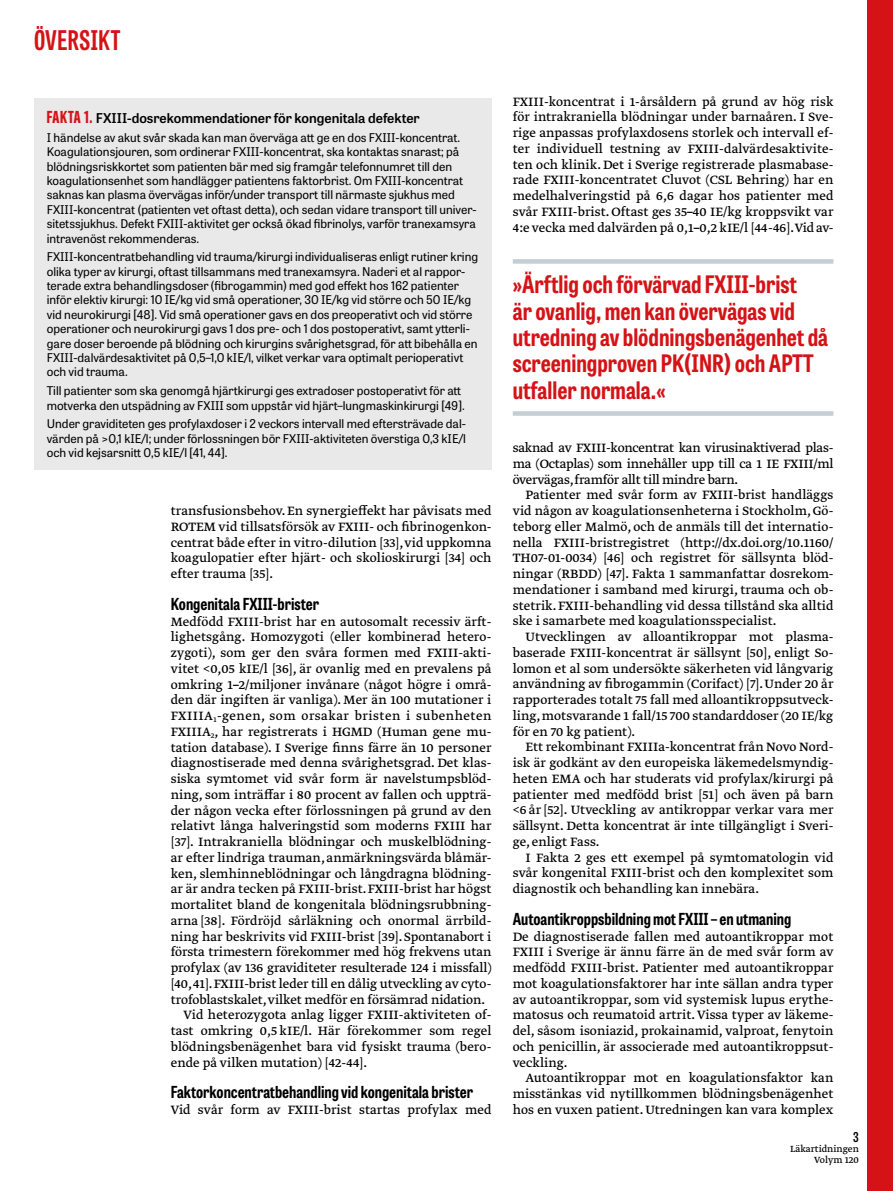
<style>
.page{position:relative;width:893px;height:1191px;background:#fff}
.page>*{position:absolute;margin:0;border:0;box-sizing:border-box;transform-origin:0 0}
.t1{font:700 27px "Tablet Gothic Compressed";letter-spacing:.02em;color:#d51317}
.t2{font:700 24px/26.2px "Tablet Gothic Condensed";color:#d51317}
.t3{font:700 16.5px "Tablet Gothic Condensed";color:#000}
.t4{font:14.25px/15.8px "Greta Text Pro Regular Min";color:#000;text-align:justify}
.t5{font:14.25px "Greta Text Pro Regular Min";letter-spacing:.03em;color:#000}
.t6{font:600 13.5px "Tablet Gothic";color:#000}
.t7{font:600 13.5px "Tablet Gothic Condensed";color:#000}
.t8{font:12px/14.4px "Tablet Gothic";color:#000}
.t9{font:10.5px/10.5px "Greta Text Pro";color:#000;text-align:right}
.s1{font-family:"Tablet Gothic Compressed";font-weight:800;font-size:16.5px;color:#d51317}
</style>
<div class="page">
<div style="left:867px;top:0;width:26px;height:1191px;background:#d51317"></div>
<div style="left:34px;top:98px;width:457px;height:372px;background:#e9e9e9"></div>
<div style="left:513px;top:259px;width:320px;height:5px;background:#c4ced4"></div>
<div style="left:513px;top:411px;width:320px;height:5px;background:#c4ced4"></div>
<h1 class="t1" style="left:34px;top:22px;width:88px">ÖVERSIKT</h1>
<p class="t6" style="left:47px;top:109px;width:375px"><span class="s1">FAKTA 1.</span> FXIII-dosrekommendationer för kongenitala defekter</p>
<p class="t8" style="left:47px;top:130px;width:431px">I händelse av akut svår skada kan man överväga att ge en dos FXIII-koncentrat.<br>Koagulationsjouren, som ordinerar FXIII-koncentrat, ska kontaktas snarast; på blödningsriskkortet som patienten bär med sig framgår telefonnumret till den koagulationsenhet som handlägger patientens faktorbrist. Om FXIII-koncentrat saknas kan plasma övervägas inför/under transport till närmaste sjukhus med FXIII-koncentrat (patienten vet oftast detta), och sedan vidare transport till univer&shy;sitetssjukhus. Defekt FXIII-aktivitet ger också ökad fibrinolys, varför tranexamsyra intravenöst rekommenderas.</p>
<p class="t8" style="left:47px;top:249px;width:433px">FXIII-koncentratbehandling vid trauma/kirurgi individualiseras enligt rutiner kring olika typer av kirurgi, oftast tillsammans med tranexamsyra. Naderi et al rappor&shy;terade extra behandlingsdoser (fibrogammin) med god effekt hos 162 patienter inför elektiv kirurgi: 10 IE/kg vid små operationer, 30 IE/kg vid större och 50 IE/kg vid neurokirurgi [48]. Vid små operationer gavs en dos preoperativt och vid större operationer och neurokirurgi gavs 1 dos pre- och 1 dos postoperativt, samt ytterli&shy;gare doser beroende på blödning och kirurgins svårighetsgrad, för att bibehålla en FXIII-dalvärdesaktivitet på 0,5–1,0 kIE/l, vilket verkar vara optimalt perioperativt och vid trauma.</p>
<p class="t8" style="left:47px;top:383px;width:419px">Till patienter som ska genomgå hjärtkirurgi ges extradoser postoperativt för att motverka den utspädning av FXIII som uppstår vid hjärt–lungmaskinkirurgi [49].</p>
<p class="t8" style="left:47px;top:416px;width:421px;text-align:justify">Under graviditeten ges profylaxdoser i 2 veckors intervall med eftersträvade dal&shy;värden på &gt;0,1 kIE/l; under förlossningen bör FXIII-aktiviteten överstiga 0,3 kIE/l och vid kejsarsnitt 0,5 kIE/l [41, 44].</p>
<p class="t4" style="left:171px;top:503px;width:322px">transfusionsbehov. En synergieffekt har påvisats med ROTEM vid tillsatsförsök av FXIII- och fibrinogenkon&shy;centrat både efter in vitro-dilution [33], vid uppkomna koagulopatier efter hjärt- och skolioskirurgi [34] och efter trauma [35].</p>
<p class="t3" style="left:171px;top:592px;width:150px">Kongenitala FXIII-brister</p>
<p class="t4" style="left:171px;top:614px;width:322px">Medfödd FXIII-brist har en autosomalt recessiv ärft-</p>
<p class="t4" style="left:171px;top:629px;width:321px">lighetsgång. Homozygoti (eller kombinerad hetero-</p>
<p class="t4" style="left:171px;top:645px;width:322px">zygoti), som ger den svåra formen med FXIII-akti-</p>
<p class="t4" style="left:171px;top:661px;width:322px">vitet &lt;0,05 kIE/l [36], är ovanlig med en prevalens på</p>
<p class="t4" style="left:171px;top:677px;width:322px">omkring 1‒2/miljoner invånare (något högre i områ-</p>
<p class="t4" style="left:171px;top:692px;width:322px">den där ingiften är vanliga). Mer än 100 mutationer i</p>
<p class="t5" style="left:171px;top:707px;width:322px">FXIIIA<sub>1</sub>-genen, som orsakar bristen i subenheten</p>
<p class="t4" style="left:171px;top:724px;width:322px">FXIIIA<sub>2</sub>, har registrerats i HGMD (Human gene mu-</p>
<p class="t4" style="left:171px;top:740px;width:322px">tation database). I Sverige finns färre än 10 personer</p>
<p class="t4" style="left:171px;top:755px;width:322px">diagnostiserade med denna svårighetsgrad. Det klas-</p>
<p class="t4" style="left:171px;top:771px;width:322px">siska symtomet vid svår form är navelstumpsblöd-</p>
<p class="t4" style="left:171px;top:787px;width:322px">ning, som inträffar i 80 procent av fallen och uppträ-</p>
<p class="t4" style="left:171px;top:803px;width:322px">der någon vecka efter förlossningen på grund av den</p>
<p class="t4" style="left:171px;top:818px;width:322px">relativt långa halveringstid som moderns FXIII har</p>
<p class="t4" style="left:171px;top:834px;width:322px">[37]. Intrakraniella blödningar och muskelblödning-</p>
<p class="t4" style="left:171px;top:850px;width:322px">ar efter lindriga trauman, anmärkningsvärda blåmär-</p>
<p class="t4" style="left:171px;top:866px;width:322px">ken, slemhinneblödningar och långdragna blödning-</p>
<p class="t4" style="left:171px;top:881px;width:322px">ar är andra tecken på FXIII-brist. FXIII-brist har högst</p>
<p class="t4" style="left:171px;top:897px;width:322px">mortalitet bland de kongenitala blödningsrubbning-</p>
<p class="t4" style="left:171px;top:913px;width:322px">arna [38]. Fördröjd sårläkning och onormal ärrbild-</p>
<p class="t4" style="left:171px;top:929px;width:322px">ning har beskrivits vid FXIII-brist [39]. Spontanabort i</p>
<p class="t4" style="left:171px;top:944px;width:322px">första trimestern förekommer med hög frekvens utan</p>
<p class="t4" style="left:171px;top:960px;width:322px">profylax (av 136 graviditeter resulterade 124 i missfall)</p>
<p class="t4" style="left:171px;top:976px;width:321px">[40, 41]. FXIII-brist leder till en dålig utveckling av cyto-</p>
<p class="t4" style="left:171px;top:992px;width:316px">trofoblastskalet, vilket medför en försämrad nidation.</p>
<p class="t4" style="left:184px;top:1007px;width:309px">Vid heterozygota anlag ligger FXIII-aktiviteten of-</p>
<p class="t4" style="left:171px;top:1023px;width:322px">tast omkring 0,5 kIE/l. Här förekommer som regel</p>
<p class="t4" style="left:171px;top:1039px;width:322px">blödningsbenägenhet bara vid fysiskt trauma (bero-</p>
<p class="t4" style="left:171px;top:1055px;width:198px">ende på vilken mutation) [42-44].</p>
<p class="t3" style="left:171px;top:1080px;width:304px">Faktorkoncentratbehandling vid kongenitala brister</p>
<p class="t4" style="left:171px;top:1102px;width:322px">Vid svår form av FXIII-brist startas profylax med</p>
<p class="t4" style="left:513px;top:94px;width:322px">FXIII-koncentrat i 1-årsåldern på grund av hög risk för intrakraniella blödningar under barnaåren. I Sve&shy;rige anpassas profylaxdosens storlek och intervall ef&shy;ter individuell testning av FXIII-dalvärdesaktivite&shy;ten och klinik. Det i Sverige registrerade plasmabase&shy;rade FXIII-koncentratet Cluvot (CSL Behring) har en medelhalveringstid på 6,6 dagar hos patienter med svår FXIII-brist. Oftast ges 35‒40 IE/kg kroppsvikt var 4:e vecka med dalvärden på 0,1‒0,2 kIE/l [44-46].Vid av-</p>
<h2 class="t2" style="left:513px;top:271px;width:317px">»Ärftlig och förvärvad FXIII-brist<br>är ovanlig, men kan övervägas vid utredning av blödningsbenägenhet då screeningproven PK(INR) och APTT utfaller normala.«</h2>
<p class="t4" style="left:513px;top:440px;width:322px">saknad av FXIII-koncentrat kan virusinaktiverad plas&shy;ma (Octaplas) som innehåller upp till ca 1 IE FXIII/ml övervägas, framför allt till mindre barn.</p>
<p class="t4" style="left:513px;top:488px;width:322px;text-indent:13px">Patienter med svår form av FXIII-brist handläggs vid någon av koagulationsenheterna i Stockholm, Gö&shy;teborg eller Malmö, och de anmäls till det internatio&shy;nella FXIII-bristregistret (http://dx.doi.org/10.1160/ TH07-01-0034) [46] och registret för sällsynta blöd&shy;ningar (RBDD) [47]. Fakta 1 sammanfattar dosrekom&shy;mendationer i samband med kirurgi, trauma och ob&shy;stetrik. FXIII-behandling vid dessa tillstånd ska alltid ske i samarbete med koagulationsspecialist.</p>
<p class="t4" style="left:513px;top:629px;width:322px;text-indent:13px">Utvecklingen av alloantikroppar mot plasma&shy;baserade FXIII-koncentrat är sällsynt [50], enligt So&shy;lomon et al som undersökte säkerheten vid långvarig användning av fibrogammin (Corifact) [7]. Under 20 år rapporterades totalt 75 fall med alloantikroppsutveck&shy;ling, motsvarande 1 fall/15 700 standarddoser (20 IE/kg för en 70 kg patient).</p>
<p class="t4" style="left:513px;top:740px;width:322px;text-indent:13px">Ett rekombinant FXIIIa-koncentrat från Novo Nord&shy;isk är godkänt av den europeiska läkemedelsmyndig&shy;heten EMA och har studerats vid profylax/kirurgi på patienter med medfödd brist [51] och även på barn &lt;6 år [52]. Utveckling av antikroppar verkar vara mer sällsynt. Detta koncentrat är inte tillgängligt i Sveri&shy;ge, enligt Fass.</p>
<p class="t4" style="left:513px;top:850px;width:322px;text-indent:13px">I Fakta 2 ges ett exempel på symtomatologin vid svår kongenital FXIII-brist och den komplexitet som diagnostik och behandling kan innebära.</p>
<p class="t3" style="left:513px;top:907px;width:280px">Autoantikroppsbildning mot FXIII – en utmaning</p>
<p class="t4" style="left:513px;top:929px;width:322px">De diagnostiserade fallen med autoantikroppar mot FXIII i Sverige är ännu färre än de med svår form av medfödd FXIII-brist. Patienter med autoantikroppar mot koagulationsfaktorer har inte sällan andra typer av autoantikroppar, som vid systemisk lupus erythe&shy;matosus och reumatoid artrit. Vissa typer av läkeme&shy;del, såsom isoniazid, prokainamid, valproat, fenytoin och penicillin, är associerade med autoantikroppsut&shy;veckling.</p>
<p class="t4" style="left:513px;top:1070px;width:322px;text-indent:13px">Autoantikroppar mot en koagulationsfaktor kan misstänkas vid nytillkommen blödningsbenägenhet hos en vuxen patient. Utredningen kan vara komplex</p>
<p class="t7" style="left:853px;top:1127px;width:7px">3</p>
<p class="t9" style="left:790px;top:1144px;width:70px">Läkartidningen<br>Volym 120</p>
</div>
